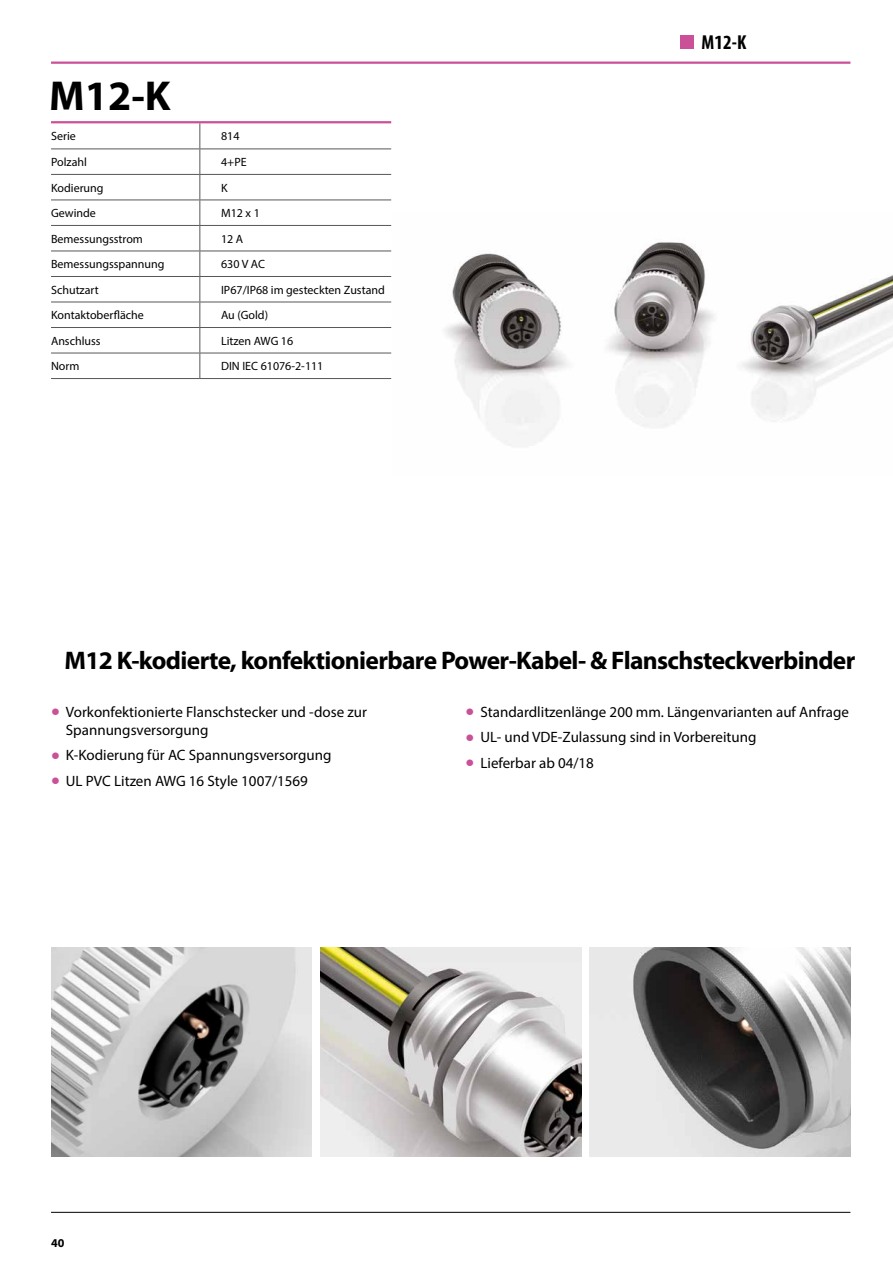
<style>
.page{position:relative;width:893px;height:1263px;background:#fff}
.page>*{position:absolute;margin:0;border:0;box-sizing:border-box;transform-origin:0 0}
.t1{font:700 42px "Myriad Pro";color:#000}
.t2{font:31.5px/25.5px "Myriad Pro";color:#ca5097}
.t3{font:700 25.5px "Myriad Pro";letter-spacing:-.025em;color:#000}
.t4{font:700 condensed 20.25px "Myriad Pro";color:#000}
.t5{font:15px/25.5px "Myriad Pro";color:#000}
.t6{font:12px "Myriad Pro";color:#000}
.t7{font:700 12px "Myriad Pro";color:#000}
</style>
<div class="page">
<div style="left:680px;top:35px;width:14px;height:14px;background:#ca5097"></div>
<hr style="left:51px;top:62px;width:799px;height:2px;background:#ca5097">
<hr style="left:51px;top:1212px;width:799px;height:1px;background:#000">
<hr style="left:51px;top:121px;width:340px;height:2px;background:#ca5097">
<img style="left:320px;top:947px;width:261px;height:210px">
<img style="left:590px;top:947px;width:260px;height:210px">
<img style="left:51px;top:947px;width:261px;height:210px">
<img style="left:445px;top:242px;width:448px;height:204px">
<svg style="left:200px;top:123px;width:1px;height:255px"></svg>
<hr style="left:51px;top:149px;width:149px;height:1px;background:#575756">
<hr style="left:200px;top:149px;width:191px;height:1px;background:#575756">
<hr style="left:51px;top:174px;width:149px;height:1px;background:#575756">
<hr style="left:200px;top:174px;width:191px;height:1px;background:#575756">
<hr style="left:51px;top:200px;width:149px;height:1px;background:#575756">
<hr style="left:200px;top:200px;width:191px;height:1px;background:#575756">
<hr style="left:51px;top:225px;width:149px;height:1px;background:#575756">
<hr style="left:200px;top:225px;width:191px;height:1px;background:#575756">
<hr style="left:51px;top:251px;width:149px;height:1px;background:#575756">
<hr style="left:200px;top:251px;width:191px;height:1px;background:#575756">
<hr style="left:51px;top:276px;width:149px;height:1px;background:#575756">
<hr style="left:200px;top:276px;width:191px;height:1px;background:#575756">
<hr style="left:51px;top:302px;width:149px;height:1px;background:#575756">
<hr style="left:200px;top:302px;width:191px;height:1px;background:#575756">
<hr style="left:51px;top:327px;width:149px;height:1px;background:#575756">
<hr style="left:200px;top:327px;width:191px;height:1px;background:#575756">
<hr style="left:51px;top:353px;width:149px;height:1px;background:#575756">
<hr style="left:200px;top:353px;width:191px;height:1px;background:#575756">
<hr style="left:51px;top:378px;width:149px;height:1px;background:#575756">
<hr style="left:200px;top:378px;width:191px;height:1px;background:#575756">
<h1 class="t1" style="left:49px;top:68px;width:123px">M12-K</h1>
<p class="t6" style="left:51px;top:129px;width:26px">Serie</p>
<p class="t6" style="left:221px;top:129px;width:20px">814</p>
<p class="t6" style="left:51px;top:155px;width:37px">Polzahl</p>
<p class="t6" style="left:221px;top:155px;width:27px">4+PE</p>
<p class="t6" style="left:51px;top:180px;width:54px">Kodierung</p>
<p class="t6" style="left:221px;top:180px;width:8px">K</p>
<p class="t6" style="left:51px;top:206px;width:46px">Gewinde</p>
<p class="t6" style="left:221px;top:206px;width:40px">M12 x 1</p>
<p class="t6" style="left:51px;top:231px;width:93px">Bemessungsstrom</p>
<p class="t6" style="left:221px;top:231px;width:24px">12 A</p>
<p class="t6" style="left:51px;top:257px;width:115px">Bemessungsspannung</p>
<p class="t6" style="left:221px;top:257px;width:45px">630 V AC</p>
<p class="t6" style="left:51px;top:282px;width:49px">Schutzart</p>
<p class="t6" style="left:221px;top:282px;width:165px">IP67/IP68 im gesteckten Zustand</p>
<p class="t6" style="left:51px;top:308px;width:94px">Kontaktoberfläche</p>
<p class="t6" style="left:221px;top:308px;width:49px">Au (Gold)</p>
<p class="t6" style="left:51px;top:333px;width:51px">Anschluss</p>
<p class="t6" style="left:221px;top:333px;width:74px">Litzen AWG 16</p>
<p class="t6" style="left:51px;top:359px;width:30px">Norm</p>
<p class="t6" style="left:221px;top:359px;width:104px">DIN IEC 61076-2-111</p>
<h3 class="t4" style="left:702px;top:30px;width:46px">M12-K</h3>
<h3 class="t3" style="left:64px;top:644px;width:792px">M12 K-kodierte, konfektionierbare Power-Kabel- &amp; Flanschsteckverbinder</h3>
<p class="t5" style="left:66px;top:702px;width:303px;line-height:18px">Vorkonfektionierte Flanschstecker und -dose zur<br>Spannungsversorgung</p>
<p class="t5" style="left:66px;top:742px;width:267px">K-Kodierung für AC Spannungsversorgung<br>UL PVC Litzen AWG 16 Style 1007/1569</p>
<p class="t5" style="left:480px;top:698px;width:370px">Standardlitzenlänge 200 mm. Längenvarianten auf Anfrage<br>UL- und VDE-Zulassung sind in Vorbereitung<br>Lieferbar ab 04/18</p>
<h2 class="t2" style="left:51px;top:687px;width:10px;line-height:43.5px">• •</h2>
<h2 class="t2" style="left:51px;top:765px;width:10px">•</h2>
<h2 class="t2" style="left:466px;top:696px;width:10px;text-align:justify">• • •</h2>
<p class="t7" style="left:51px;top:1235px;width:15px">40</p>
</div>
